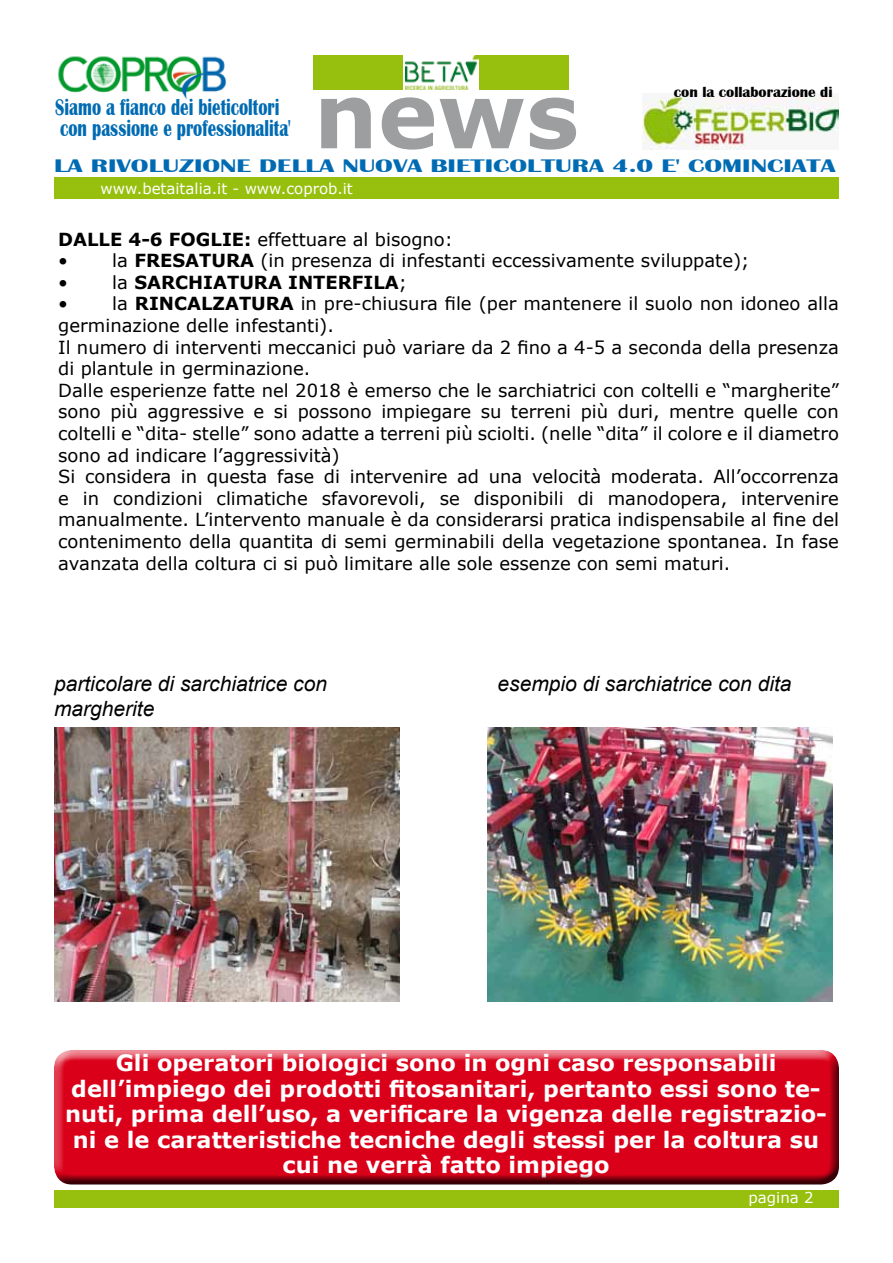
<style>
.page{position:relative;width:893px;height:1263px;background:#fff}
.page>*{position:absolute;margin:0;border:0;box-sizing:border-box;transform-origin:0 0}
.t1{font:700 90px "Verdana";color:#9c9e9f}
.t2{font:700 23.7px/21px "Britannic";color:#006bb3;scale:.71 1}
.t3{font:700 22.5px/25.5px "Verdana";color:#fff;text-align:center}
.t4{font:italic 21px/25.2px "Arial";color:#000}
.t5{font:700 18.75px "Britannic";color:#006bb3;scale:1.46 1}
.t6{font:18px/21.6px "Verdana";color:#000}
.t7{font:700 18px "Verdana";color:#000}
.t8{font:15px "Verdana";color:#fff}
.t9{font:700 15px "Britannic";color:#000}
.s1{font-weight:700}
.s2{font-weight:400}
</style>
<div class="page">
<div style="left:54px;top:1190px;width:785px;height:18px;background:#97bf0d"></div>
<img style="left:58px;top:56px;width:169px;height:44px">
<div style="left:313px;top:55px;width:89px;height:34px;background:#97bf0d"></div>
<div style="left:480px;top:55px;width:89px;height:34px;background:#97bf0d"></div>
<div style="left:54px;top:177px;width:785px;height:21px;background:#97bf0d"></div>
<img style="left:405px;top:55px;width:73px;height:34px">
<img style="left:642px;top:96px;width:197px;height:53px">
<div style="left:50px;top:1046px;width:795px;height:131px;background:#fff;opacity:.75"></div>
<div style="left:50px;top:1051px;width:800px;height:136px;background:#000;opacity:.75"></div>
<img style="left:54px;top:728px;width:345px;height:273px">
<img style="left:487px;top:728px;width:346px;height:273px">
<p class="t9" style="left:674px;top:83px;width:160px">con la collaborazione di</p>
<h1 class="t1" style="left:314px;top:52px;width:267px">news</h1>
<h2 class="t2" style="left:55px;top:97px;width:333px">Siamo a fianco dei bieticoltori con passione e professionalita'</h2>
<p class="t5" style="left:54px;top:155px;width:537px">LA RIVOLUZIONE DELLA NUOVA BIETICOLTURA 4.0 E' COMINCIATA</p>
<p class="t8" style="left:101px;top:178px;width:254px">www.betaitalia.it - www.coprob.it</p>
<p class="t8" style="left:73px;top:178px;width:275px">www.coprob.com - ww .betaitalia.it</p>
<p class="t6" style="left:58px;top:228px;width:396px"><span class="s1">DALLE 4-6 FOGLIE:</span> effettuare al bisogno: •</p>
<p class="t6" style="left:112px;top:250px;width:639px">la <span class="s1">FRESATURA</span> (in presenza di infestanti eccessivamente sviluppate);</p>
<p class="t6" style="left:58px;top:271px;width:11px">•</p>
<p class="t7" style="left:112px;top:270px;width:296px"><span class="s2">la</span> SARCHIATURA INTERFILA<span class="s2">;</span></p>
<p class="t6" style="left:58px;top:293px;width:11px">•</p>
<p class="t6" style="left:58px;top:293px;width:782px;text-indent:54px">la <span class="s1">RINCALZATURA</span> in pre-chiusura file (per mantenere il suolo non idoneo alla germinazione delle infestanti).<br>Il numero di interventi meccanici può variare da 2 fino a 4-5 a seconda della presenza di plantule in germinazione.<br>Dalle esperienze fatte nel 2018 è emerso che le sarchiatrici con coltelli e “margherite” sono più aggressive e si possono impiegare su terreni più duri, mentre quelle con coltelli e “dita- stelle” sono adatte a terreni più sciolti. (nelle “dita” il colore e il diametro sono ad indicare l’aggressività)<br>Si considera in questa fase di intervenire ad una velocità moderata. All’occorrenza e in condizioni climatiche sfavorevoli, se disponibili di manodopera, intervenire manualmente. L’intervento manuale è da considerarsi pratica indispensabile al fine del contenimento della quantita di semi germinabili della vegetazione spontanea. In fase avanzata della coltura ci si può limitare alle sole essenze con semi maturi.</p>
<p class="t4" style="left:54px;top:671px;width:275px">particolare di sarchiatrice con margherite</p>
<p class="t4" style="left:497px;top:671px;width:296px">esempio di sarchiatrice con dita</p>
<p class="t3" style="left:65px;top:1050px;width:763px">Gli operatori biologici sono in ogni caso responsabili dell’impiego dei prodotti fitosanitari, pertanto essi sono te&shy;nuti, prima dell’uso, a verificare la vigenza delle registrazio&shy;ni e le caratteristiche tecniche degli stessi per la coltura su cui ne verrà fatto impiego</p>
<p class="t8" style="left:748px;top:1187px;width:67px">pagina 2</p>
</div>
